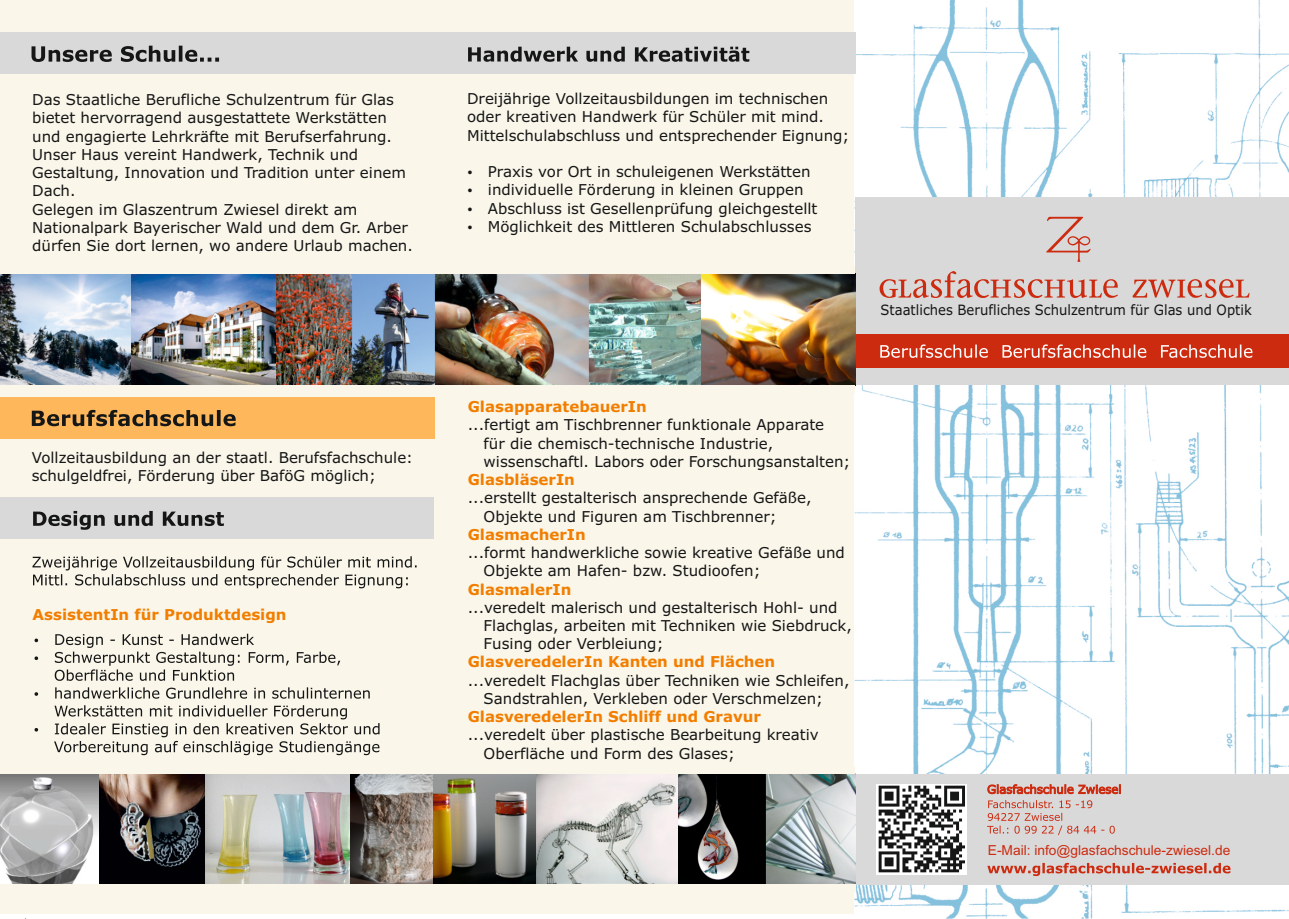
<style>
.page{position:relative;width:1289px;height:919px;background:#fff}
.page>*{position:absolute;margin:0;border:0;box-sizing:border-box;transform-origin:0 0}
.t1{font:15px/18.3px "Verdana";color:#151616}
.t2{font:700 15px "Verdana";color:#f27e00}
.t3{font:14.25px "Verdana";color:#151616;scale:.93 1}
.t4{font:13.8px "Arial";color:#cc2b0f}
</style>
<div class="page">
<div style="left:0;top:0;width:1288px;height:913px;background:#faf6ea"></div>
<img style="left:854px;top:0;width:434px;height:918px">
<div style="left:0;top:33px;width:434px;height:41px;background:#d9d9da"></div>
<div style="left:0;top:397px;width:434px;height:41px;background:#ffb75b"></div>
<div style="left:855px;top:773px;width:433px;height:111px;background:#d9d9da"></div>
<div style="left:854px;top:197px;width:434px;height:188px;background:#d9d9da"></div>
<svg style="left:32px;top:410px;width:204px;height:16px"></svg>
<svg style="left:35px;top:633px;width:344px;height:122px"></svg>
<div style="left:0;top:497px;width:433px;height:41px;background:#d9d9da"></div>
<svg style="left:33px;top:511px;width:191px;height:18px"></svg>
<div style="left:434px;top:33px;width:421px;height:41px;background:#d9d9da"></div>
<img style="left:0;top:774px;width:205px;height:110px">
<img style="left:205px;top:774px;width:145px;height:110px">
<img style="left:350px;top:774px;width:187px;height:110px">
<svg style="left:32px;top:556px;width:384px;height:32px"></svg>
<svg style="left:468px;top:47px;width:281px;height:15px"></svg>
<img style="left:876px;top:784px;width:90px;height:90px">
<svg style="left:987px;top:862px;width:243px;height:14px"></svg>
<svg style="left:987px;top:784px;width:133px;height:10px"></svg>
<svg style="left:987px;top:800px;width:127px;height:35px"></svg>
<div style="left:855px;top:334px;width:433px;height:34px;background:#cc2b0f"></div>
<svg style="left:32px;top:46px;width:187px;height:16px"></svg>
<img style="left:765px;top:773px;width:90px;height:111px">
<img style="left:677px;top:774px;width:88px;height:110px">
<img style="left:537px;top:774px;width:140px;height:110px">
<img style="left:588px;top:274px;width:113px;height:111px">
<img style="left:289px;top:274px;width:299px;height:111px">
<img style="left:701px;top:273px;width:154px;height:112px">
<img style="left:0;top:274px;width:289px;height:111px">
<div style="left:0;top:766px;width:855px;height:7px;background:#faf6ea"></div>
<div style="left:0;top:884px;width:855px;height:8px;background:#faf6ea"></div>
<div style="left:0;top:266px;width:854px;height:8px;background:#faf6ea"></div>
<svg style="left:1046px;top:217px;width:45px;height:45px"></svg>
<svg style="left:879px;top:271px;width:370px;height:27px"></svg>
<svg style="left:880px;top:344px;width:372px;height:14px"></svg>
<p class="t1" style="left:32px;top:92px;width:382px">Das Staatliche Berufliche Schulzentrum für Glas bietet hervorragend ausgestattete Werkstätten und engagierte Lehrkräfte mit Berufserfahrung.<br>Unser Haus vereint Handwerk, Technik und Gestaltung, Innovation und Tradition unter einem Dach.<br>Gelegen im Glaszentrum Zwiesel direkt am Nationalpark Bayerischer Wald und dem Gr. Arber dürfen Sie dort lernen, wo andere Urlaub machen.</p>
<p class="t1" style="left:32px;top:449px;width:383px">Vollzeitausbildung an der staatl. Berufsfachschule: schulgeldfrei, Förderung über BaföG möglich;</p>
<p class="t2" style="left:33px;top:608px;width:255px">AssistentIn für Produktdesign</p>
<p class="t1" style="left:467px;top:91px;width:384px">Dreijährige Vollzeitausbildungen im technischen oder kreativen Handwerk für Schüler mit mind.<br>Mittelschulabschluss und entsprechender Eignung;</p>
<p class="t1" style="left:488px;top:164px;width:331px">Praxis vor Ort in schuleigenen Werkstätten individuelle Förderung in kleinen Gruppen Abschluss ist Gesellenprüfung gleichgestellt Möglichkeit des Mittleren Schulabschlusses</p>
<p class="t3" style="left:880px;top:304px;width:401px">Staatliches Berufliches Schulzentrum für Glas und Optik</p>
<p class="t2" style="left:468px;top:400px;width:180px">GlasapparatebauerIn</p>
<p class="t1" style="left:483px;top:417px;width:368px;text-indent:-16px">...fertigt am Tischbrenner funktionale Apparate<br>für die chemisch-technische Industrie, wissenschaftl. Labors oder Forschungsanstalten;</p>
<p class="t2" style="left:468px;top:473px;width:109px">GlasbläserIn</p>
<p class="t1" style="left:483px;top:490px;width:329px;text-indent:-16px">...erstellt gestalterisch ansprechende Gefäße,<br>Objekte und Figuren am Tischbrenner;</p>
<p class="t2" style="left:468px;top:528px;width:119px">GlasmacherIn</p>
<p class="t1" style="left:483px;top:544px;width:363px;text-indent:-16px">...formt handwerkliche sowie kreative Gefäße und<br>Objekte am Hafen- bzw. Studioofen;</p>
<p class="t2" style="left:468px;top:583px;width:105px">GlasmalerIn</p>
<p class="t1" style="left:483px;top:599px;width:369px;text-indent:-16px">...veredelt malerisch und gestalterisch Hohl- und<br>Flachglas, arbeiten mit Techniken wie Siebdruck,<br>Fusing oder Verbleiung;</p>
<p class="t2" style="left:468px;top:656px;width:309px">GlasveredelerIn Kanten und Flächen</p>
<p class="t1" style="left:483px;top:672px;width:367px;text-indent:-16px">...veredelt Flachglas über Techniken wie Schleifen,<br>Sandstrahlen, Verkleben oder Verschmelzen;</p>
<p class="t2" style="left:468px;top:710px;width:295px">GlasveredelerIn Schliff und Gravur</p>
<p class="t1" style="left:483px;top:727px;width:337px;text-indent:-16px">...veredelt über plastische Bearbeitung kreativ<br>Oberfläche und Form des Glases;</p>
<p class="t4" style="left:987px;top:844px;width:244px">E-Mail: info@glasfachschule-zwiesel.de</p>
</div>
